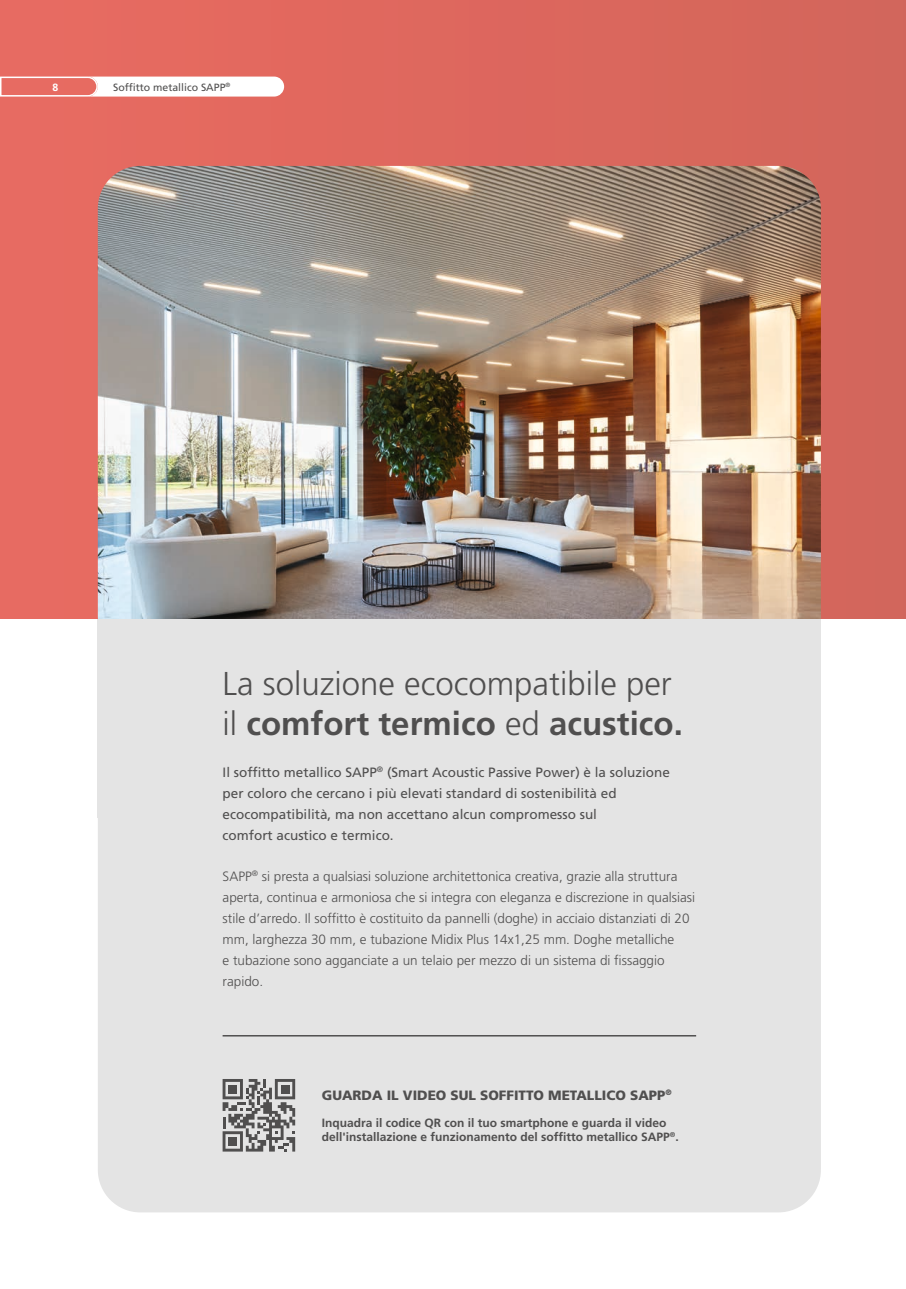
<style>
.page{position:relative;width:906px;height:1289px;background:#fff}
.page>*{position:absolute;margin:0;border:0;box-sizing:border-box;transform-origin:0 0}
.t1{font:300 33px "Frutiger LT Pro";color:#504f4f}
.t2{font:700 33px "Frutiger LT Pro";color:#504f4f}
.t3{font:300 13.5px/21px "Frutiger LT Pro";color:#504f4f}
.t4{font:13.5px/21px "Frutiger LT Pro";color:#504f4f}
.t5{font:900 13.5px "Frutiger LT Pro";color:#504f4f}
.t6{font:700 12px/14.4px "Frutiger LT Pro";color:#504f4f}
.t7{font:10.5px "Frutiger LT Pro";color:#504f4f}
.t8{font:700 10.5px "Frutiger LT Pro";color:#fff}
.s1{font-weight:300}
</style>
<div class="page">
<div style="left:98px;top:619px;width:723px;height:593px;background:#e4e4e4;border-radius:43px"></div>
<div style="left:0;top:0;width:906px;height:619px;background:#de685e"></div>
<img style="left:98px;top:166px;width:723px;height:453px">
<div style="left:98px;top:619px;width:723px;height:198px;background:#e4e4e4"></div>
<hr style="left:223px;top:1035px;width:473px;height:1px;background:#504f4f">
<svg style="left:0;top:76px;width:284px;height:21px"></svg>
<svg style="left:223px;top:1079px;width:72px;height:72px"></svg>
<p class="t8" style="left:52px;top:81px;width:7px">8</p>
<p class="t7" style="left:113px;top:81px;width:119px">Soffitto metallico SAPP<sup>®</sup></p>
<p class="t1" style="left:223px;top:664px;width:451px">La soluzione ecocompatibile per</p>
<p class="t2" style="left:223px;top:703px;width:462px"><span class="s1">il</span> comfort termico <span class="s1">ed</span> acustico.</p>
<p class="t4" style="left:223px;top:761px;width:449px">Il soffitto metallico SAPP<sup>®</sup> (Smart Acoustic Passive Power) è la soluzione per coloro che cercano i più elevati standard di sostenibilità ed ecocompatibilità, ma non accettano alcun compromesso sul</p>
<p class="t4" style="left:223px;top:824px;width:173px">comfort acustico e termico.</p>
<p class="t3" style="left:223px;top:865px;width:474px">SAPP<sup>®</sup> si presta a qualsiasi soluzione architettonica creativa, grazie alla struttura aperta, continua e armoniosa che si integra con eleganza e discrezione in qualsiasi stile d’arredo. Il soffitto è costituito da pannelli (doghe) in acciaio distanziati di 20 mm, larghezza 30 mm, e tubazione Midix Plus 14x1,25 mm. Doghe metalliche<br>e tubazione sono agganciate a un telaio per mezzo di un sistema di fissaggio rapido.</p>
<p class="t5" style="left:322px;top:1086px;width:351px">GUARDA IL VIDEO SUL SOFFITTO METALLICO SAPP<sup>®</sup></p>
<p class="t6" style="left:322px;top:1115px;width:358px">Inquadra il codice QR con il tuo smartphone e guarda il video dell'installazione e funzionamento del soffitto metallico SAPP<sup>®</sup>.</p>
</div>
